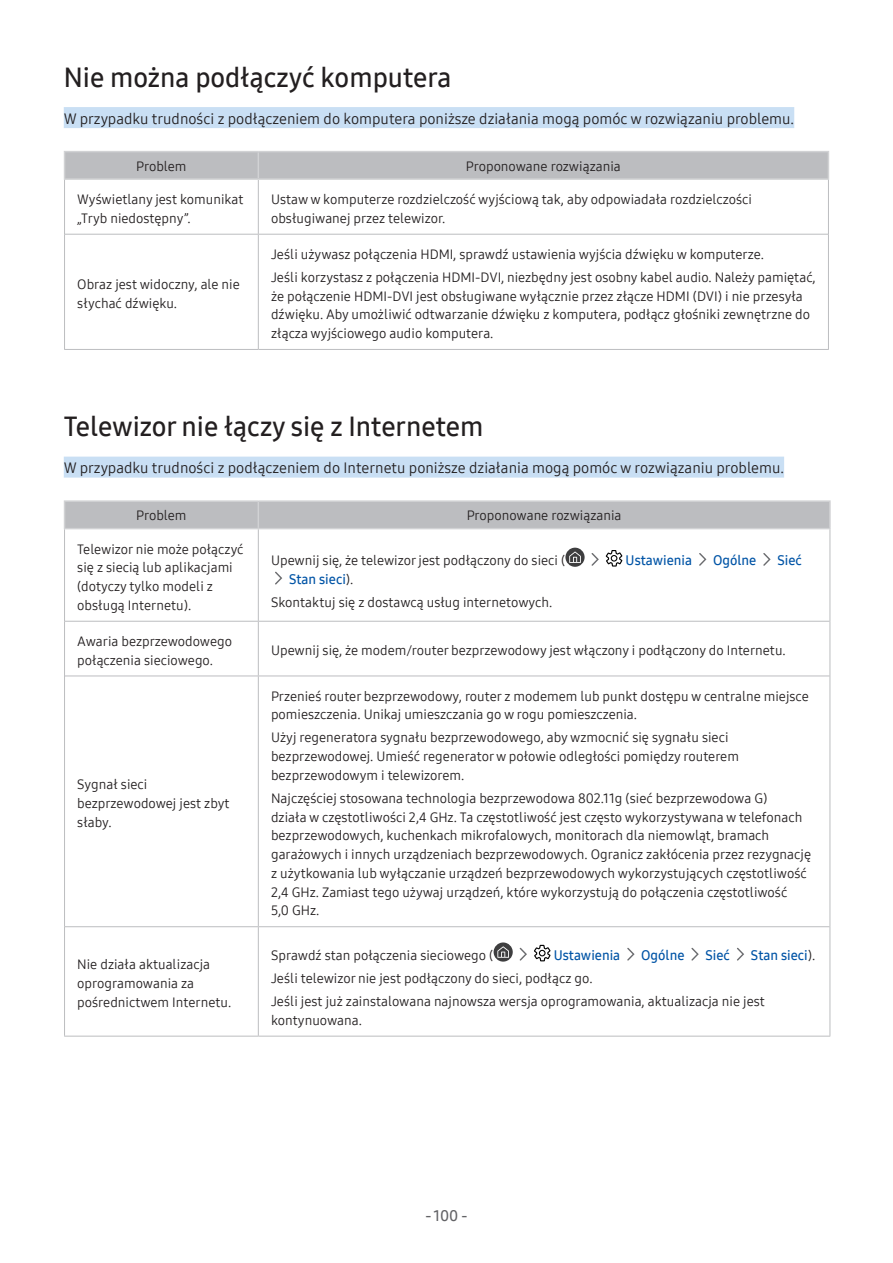
<style>
.page{position:relative;width:893px;height:1263px;background:#fff}
.page>*{position:absolute;margin:0;border:0;box-sizing:border-box;transform-origin:0 0}
.Heading1{font:27px "Samsung One 600";color:#231f20}
.Heading1-Info{font:15px "Samsung One 400";color:#231f20}
.t1{font:15px "Samsung One 600";color:#636366}
.Description-Cell{font:13.5px/18.8px "Samsung One 400";color:#231f20}
.Description-Cell-2{font:13.5px "Samsung One 600";color:#0154a6}
.Description-Center-C{font:13.5px "Samsung One 400";color:#231f20}
.s1{font-family:"Samsung One 400";color:#231f20}
</style>
<div class="page">
<div style="left:64px;top:107px;width:730px;height:21px;background:#c9dff4"></div>
<div style="left:64px;top:457px;width:720px;height:21px;background:#c9dff4"></div>
<hr style="left:64px;top:151px;width:194px;height:1px;background:#d1d2d4">
<hr style="left:258px;top:151px;width:571px;height:1px;background:#d1d2d4">
<hr style="left:64px;top:178px;width:194px;height:2px;background:#d1d2d4">
<hr style="left:258px;top:178px;width:571px;height:2px;background:#d1d2d4">
<hr style="left:65px;top:234px;width:193px;height:1px;background:#bcbdc0">
<hr style="left:258px;top:234px;width:570px;height:1px;background:#bcbdc0">
<hr style="left:64px;top:349px;width:194px;height:1px;background:#bcbdc0">
<hr style="left:258px;top:349px;width:571px;height:1px;background:#bcbdc0">
<div style="left:64px;top:152px;width:765px;height:26px;background:#bcbdc0"></div>
<hr style="left:258px;top:180px;width:1px;height:54px;background:#bcbdc0">
<hr style="left:258px;top:235px;width:1px;height:114px;background:#bcbdc0">
<hr style="left:64px;top:180px;width:1px;height:54px;background:#bcbdc0">
<hr style="left:828px;top:180px;width:1px;height:54px;background:#bcbdc0">
<hr style="left:64px;top:234px;width:1px;height:115px;background:#bcbdc0">
<hr style="left:828px;top:234px;width:1px;height:115px;background:#bcbdc0">
<hr style="left:64px;top:500px;width:194px;height:2px;background:#d1d2d4">
<hr style="left:258px;top:500px;width:573px;height:2px;background:#d1d2d4">
<hr style="left:829px;top:502px;width:2px;height:26px;background:#d1d2d4">
<hr style="left:258px;top:528px;width:573px;height:1px;background:#d1d2d4">
<hr style="left:65px;top:676px;width:193px;height:1px;background:#bcbdc0">
<hr style="left:258px;top:676px;width:572px;height:1px;background:#bcbdc0">
<hr style="left:65px;top:926px;width:193px;height:1px;background:#bcbdc0">
<hr style="left:258px;top:926px;width:572px;height:1px;background:#bcbdc0">
<hr style="left:64px;top:1036px;width:194px;height:1px;background:#bcbdc0">
<hr style="left:258px;top:1036px;width:572px;height:1px;background:#bcbdc0">
<div style="left:64px;top:502px;width:765px;height:27px;background:#bcbdc0"></div>
<hr style="left:258px;top:529px;width:1px;height:92px;background:#bcbdc0">
<hr style="left:258px;top:622px;width:1px;height:54px;background:#bcbdc0">
<hr style="left:258px;top:676px;width:1px;height:250px;background:#bcbdc0">
<hr style="left:258px;top:927px;width:1px;height:109px;background:#bcbdc0">
<hr style="left:64px;top:529px;width:1px;height:92px;background:#bcbdc0">
<hr style="left:830px;top:529px;width:1px;height:92px;background:#bcbdc0">
<hr style="left:64px;top:621px;width:1px;height:55px;background:#bcbdc0">
<hr style="left:830px;top:621px;width:1px;height:55px;background:#bcbdc0">
<hr style="left:64px;top:676px;width:1px;height:251px;background:#bcbdc0">
<hr style="left:830px;top:676px;width:1px;height:251px;background:#bcbdc0">
<hr style="left:64px;top:927px;width:1px;height:109px;background:#bcbdc0">
<hr style="left:830px;top:927px;width:1px;height:109px;background:#bcbdc0">
<hr style="left:65px;top:621px;width:193px;height:1px;background:#bcbdc0">
<hr style="left:258px;top:621px;width:572px;height:1px;background:#bcbdc0">
<svg style="left:565px;top:548px;width:20px;height:19px"></svg>
<svg style="left:569px;top:551px;width:12px;height:12px"></svg>
<svg style="left:591px;top:553px;width:8px;height:13px"></svg>
<svg style="left:606px;top:550px;width:16px;height:17px"></svg>
<svg style="left:699px;top:553px;width:7px;height:13px"></svg>
<svg style="left:763px;top:553px;width:8px;height:13px"></svg>
<svg style="left:275px;top:572px;width:7px;height:12px"></svg>
<svg style="left:494px;top:942px;width:19px;height:20px"></svg>
<svg style="left:497px;top:946px;width:12px;height:12px"></svg>
<svg style="left:520px;top:948px;width:7px;height:12px"></svg>
<svg style="left:534px;top:945px;width:16px;height:16px"></svg>
<svg style="left:627px;top:948px;width:8px;height:12px"></svg>
<svg style="left:691px;top:948px;width:8px;height:12px"></svg>
<svg style="left:737px;top:948px;width:7px;height:12px"></svg>
<p class="Heading1" style="left:64px;top:59px;width:389px">Nie można podłączyć komputera</p>
<p class="Heading1-Info" style="left:64px;top:108px;width:732px">W przypadku trudności z podłączeniem do komputera poniższe działania mogą pomóc w rozwiązaniu problemu.</p>
<p class="Description-Center-C" style="left:136px;top:157px;width:52px">Problem</p>
<p class="Description-Center-C" style="left:466px;top:157px;width:156px">Proponowane rozwiązania</p>
<p class="Description-Cell" style="left:77px;top:190px;width:168px">Wyświetlany jest komunikat „Tryb niedostępny”.</p>
<p class="Description-Cell" style="left:271px;top:190px;width:482px">Ustaw w komputerze rozdzielczość wyjściową tak, aby odpowiadała rozdzielczości obsługiwanej przez telewizor.</p>
<p class="Description-Cell" style="left:77px;top:275px;width:164px">Obraz jest widoczny, ale nie słychać dźwięku.</p>
<p class="Description-Cell" style="left:271px;top:245px;width:494px">Jeśli używasz połączenia HDMI, sprawdź ustawienia wyjścia dźwięku w komputerze.</p>
<p class="Description-Cell" style="left:271px;top:268px;width:546px">Jeśli korzystasz z połączenia HDMI-DVI, niezbędny jest osobny kabel audio. Należy pamiętać, że połączenie HDMI-DVI jest obsługiwane wyłącznie przez złącze HDMI (DVI) i nie przesyła dźwięku. Aby umożliwić odtwarzanie dźwięku z komputera, podłącz głośniki zewnętrzne do złącza wyjściowego audio komputera.</p>
<p class="Heading1" style="left:64px;top:409px;width:421px">Telewizor nie łączy się z Internetem</p>
<p class="Heading1-Info" style="left:64px;top:458px;width:722px">W przypadku trudności z podłączeniem do Internetu poniższe działania mogą pomóc w rozwiązaniu problemu.</p>
<p class="Description-Center-C" style="left:136px;top:506px;width:52px">Problem</p>
<p class="Description-Center-C" style="left:467px;top:506px;width:156px">Proponowane rozwiązania</p>
<p class="Description-Cell" style="left:77px;top:539px;width:168px">Telewizor nie może połączyć się z siecią lub aplikacjami (dotyczy tylko modeli z obsługą Internetu).</p>
<p class="Description-Cell" style="left:271px;top:551px;width:296px">Upewnij się, że telewizor jest podłączony do sieci (</p>
<p class="Description-Cell-2" style="left:626px;top:551px;width:68px">Ustawienia</p>
<p class="Description-Cell-2" style="left:713px;top:551px;width:45px">Ogólne</p>
<p class="Description-Cell-2" style="left:777px;top:551px;width:26px">Sieć</p>
<p class="Description-Cell-2" style="left:289px;top:570px;width:66px">Stan sieci<span class="s1">).</span></p>
<p class="Description-Cell" style="left:271px;top:593px;width:283px">Skontaktuj się z dostawcą usług internetowych.</p>
<p class="Description-Cell" style="left:77px;top:632px;width:156px">Awaria bezprzewodowego połączenia sieciowego.</p>
<p class="Description-Cell" style="left:271px;top:641px;width:516px">Upewnij się, że modem/router bezprzewodowy jest włączony i podłączony do Internetu.</p>
<p class="Description-Cell" style="left:77px;top:775px;width:154px">Sygnał sieci bezprzewodowej jest zbyt słaby.</p>
<p class="Description-Cell" style="left:77px;top:955px;width:156px">Nie działa aktualizacja oprogramowania za pośrednictwem Internetu.</p>
<p class="Description-Cell" style="left:271px;top:686px;width:539px">Przenieś router bezprzewodowy, router z modemem lub punkt dostępu w centralne miejsce pomieszczenia. Unikaj umieszczania go w rogu pomieszczenia.</p>
<p class="Description-Cell" style="left:271px;top:728px;width:469px">Użyj regeneratora sygnału bezprzewodowego, aby wzmocnić się sygnału sieci bezprzewodowej. Umieść regenerator w połowie odległości pomiędzy routerem bezprzewodowym i telewizorem.</p>
<p class="Description-Cell" style="left:271px;top:789px;width:541px">Najczęściej stosowana technologia bezprzewodowa 802.11g (sieć bezprzewodowa G)<br>działa w częstotliwości 2,4 GHz. Ta częstotliwość jest często wykorzystywana w telefonach bezprzewodowych, kuchenkach mikrofalowych, monitorach dla niemowląt, bramach garażowych i innych urządzeniach bezprzewodowych. Ogranicz zakłócenia przez rezygnację z użytkowania lub wyłączanie urządzeń bezprzewodowych wykorzystujących częstotliwość 2,4 GHz. Zamiast tego używaj urządzeń, które wykorzystują do połączenia częstotliwość<br>5,0 GHz.</p>
<p class="Description-Cell" style="left:271px;top:946px;width:224px">Sprawdź stan połączenia sieciowego (</p>
<p class="Description-Cell-2" style="left:554px;top:946px;width:68px">Ustawienia</p>
<p class="Description-Cell-2" style="left:641px;top:946px;width:45px">Ogólne</p>
<p class="Description-Cell-2" style="left:705px;top:946px;width:26px">Sieć</p>
<p class="Description-Cell-2" style="left:751px;top:946px;width:66px">Stan sieci<span class="s1">).</span></p>
<p class="Description-Cell" style="left:271px;top:969px;width:323px">Jeśli telewizor nie jest podłączony do sieci, podłącz go.</p>
<p class="Description-Cell" style="left:271px;top:992px;width:495px">Jeśli jest już zainstalowana najnowsza wersja oprogramowania, aktualizacja nie jest kontynuowana.</p>
<p class="t1" style="left:425px;top:1205px;width:44px">- 100 -</p>
</div>
